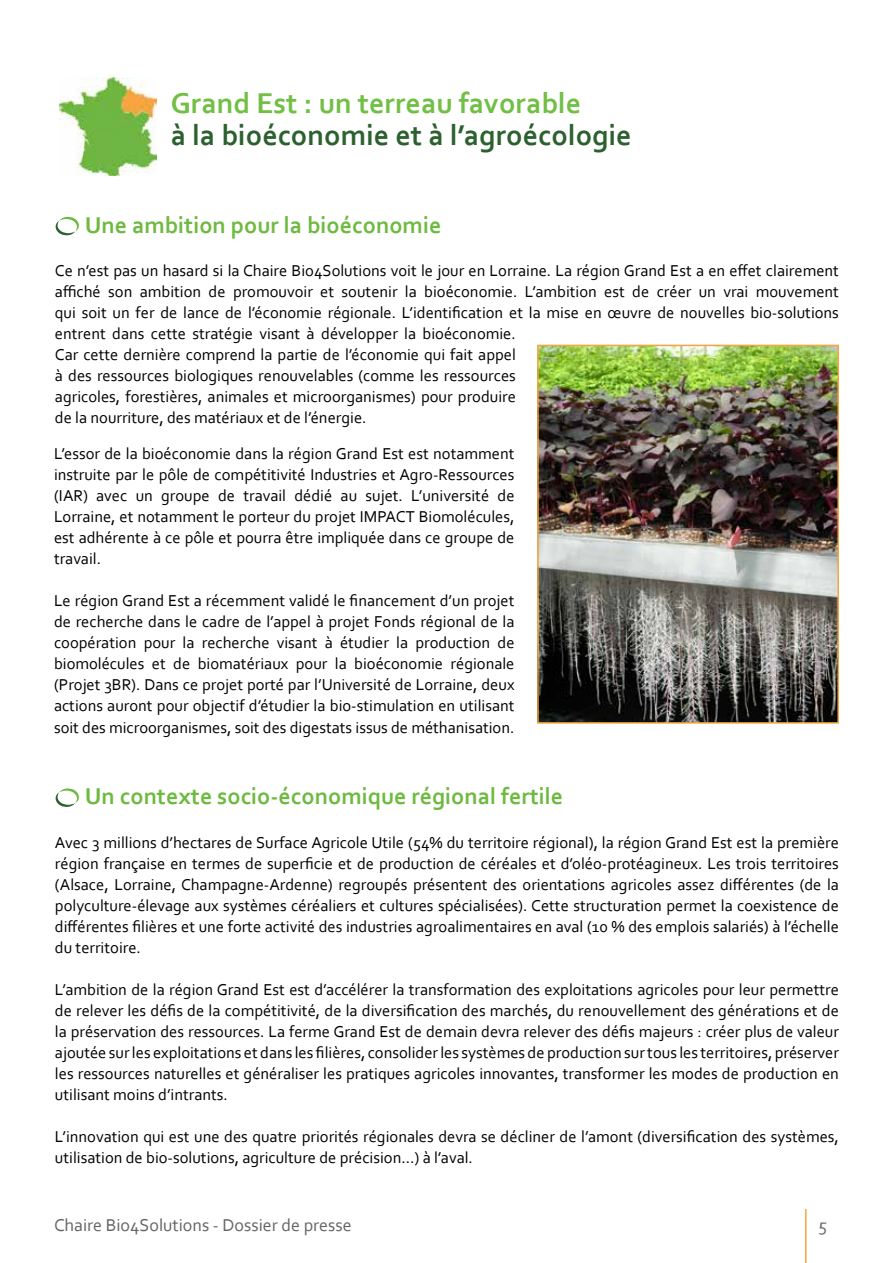
<style>
.page{position:relative;width:893px;height:1263px;background:#fff}
.page>*{position:absolute;margin:0;border:0;box-sizing:border-box;transform-origin:0 0}
.t1{font:700 30px "Corbel";color:#2c612f}
.t2{font:700 30px "Corbel";color:#71bf44}
.t3{font:700 24px "Corbel";color:#6eba40}
.t4{font:18px "Corbel";color:#646464}
.t5{font:16.5px/21px "Corbel";color:#000;text-align:justify}
</style>
<div class="page">
<hr style="left:805px;top:1209px;width:2px;height:54px;background:#f6a63e">
<img style="left:60px;top:78px;width:96px;height:98px">
<svg style="left:56px;top:217px;width:23px;height:19px"></svg>
<svg style="left:56px;top:788px;width:23px;height:19px"></svg>
<img style="left:540px;top:348px;width:296px;height:373px">
<div style="left:537px;top:345px;width:302px;height:379px;border:2px solid #f6a63e"></div>
<h1 class="t2" style="left:171px;top:85px;width:412px">Grand Est : un terreau favorable</h1>
<h1 class="t1" style="left:171px;top:117px;width:462px">à la bioéconomie et à l’agroécologie</h1>
<h2 class="t3" style="left:85px;top:210px;width:358px">Une ambition pour la bioéconomie</h2>
<p class="t5" style="left:55px;top:260px;width:785px;text-align:left">Ce n’est pas un hasard si la Chaire Bio4Solutions voit le jour en Lorraine. La région Grand Est a en effet clairement affiché son ambition de promouvoir et soutenir la bioéconomie. L’ambition est de créer un vrai mouvement qui soit un fer de lance de l’économie régionale. L’identification et la mise en œuvre de nouvelles bio-solutions entrent dans cette stratégie visant à développer la bioéconomie.<br>Car cette dernière comprend la partie de l’économie qui fait appel<br>à des ressources biologiques renouvelables (comme les ressources<br>agricoles, forestières, animales et microorganismes) pour produire<br>de la nourriture, des matériaux et de l’énergie.</p>
<p class="t5" style="left:54px;top:443px;width:462px">L’essor de la bioéconomie dans la région Grand Est est notamment instruite par le pôle de compétitivité Industries et Agro-Ressources (IAR) avec un groupe de travail dédié au sujet. L’université de Lorraine, et notamment le porteur du projet IMPACT Biomolécules, est adhérente à ce pôle et pourra être impliquée dans ce groupe de travail.</p>
<p class="t5" style="left:54px;top:590px;width:462px">Le région Grand Est a récemment validé le financement d’un projet de recherche dans le cadre de l’appel à projet Fonds régional de la coopération pour la recherche visant à étudier la production de biomolécules et de biomatériaux pour la bioéconomie régionale (Projet 3BR). Dans ce projet porté par l’Université de Lorraine, deux actions auront pour objectif d’étudier la bio-stimulation en utilisant soit des microorganismes, soit des digestats issus de méthanisation.</p>
<h2 class="t3" style="left:85px;top:781px;width:480px">Un contexte socio-économique régional fertile</h2>
<p class="t5" style="left:55px;top:831px;width:786px">Avec 3 millions d’hectares de Surface Agricole Utile (54% du territoire régional), la région Grand Est est la première région française en termes de superficie et de production de céréales et d’oléo-protéagineux. Les trois territoires (Alsace, Lorraine, Champagne-Ardenne) regroupés présentent des orientations agricoles assez différentes (de la polyculture-élevage aux systèmes céréaliers et cultures spécialisées). Cette structuration permet la coexistence de différentes filières et une forte activité des industries agroalimentaires en aval (10 % des emplois salariés) à l’échelle du territoire.</p>
<p class="t5" style="left:55px;top:978px;width:785px">L’ambition de la région Grand Est est d’accélérer la transformation des exploitations agricoles pour leur permettre de relever les défis de la compétitivité, de la diversification des marchés, du renouvellement des générations et de la préservation des ressources. La ferme Grand Est de demain devra relever des défis majeurs : créer plus de valeur ajoutée sur les exploitations et dans les filières, consolider les systèmes de production sur tous les territoires, préserver les ressources naturelles et généraliser les pratiques agricoles innovantes, transformer les modes de production en utilisant moins d’intrants.</p>
<p class="t5" style="left:55px;top:1125px;width:785px">L’innovation qui est une des quatre priorités régionales devra se décliner de l’amont (diversification des systèmes, utilisation de bio-solutions, agriculture de précision…) à l’aval.</p>
<p class="t4" style="left:54px;top:1214px;width:299px">Chaire Bio4Solutions - Dossier de presse</p>
<p class="t4" style="left:818px;top:1214px;width:10px">5</p>
</div>
